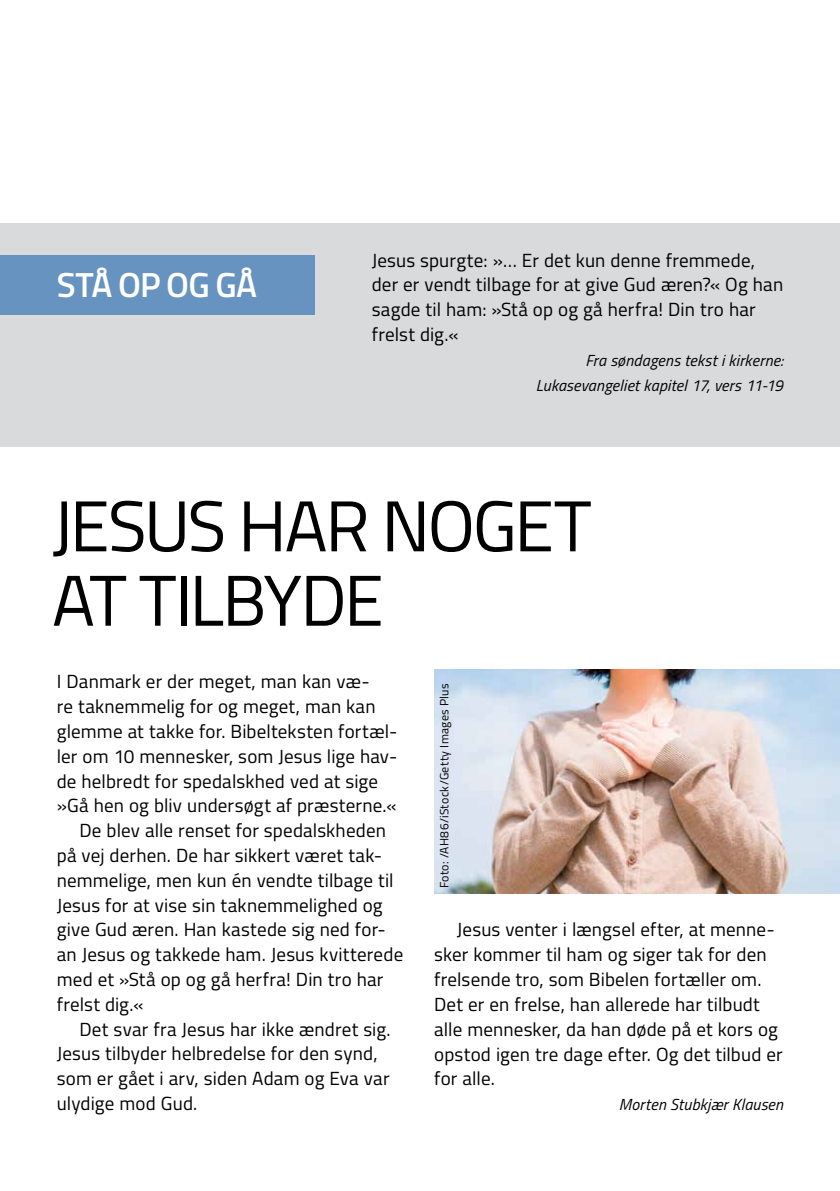
<style>
.page{position:relative;width:840px;height:1191px;background:#fff}
.page>*{position:absolute;margin:0;border:0;box-sizing:border-box;transform-origin:0 0}
.t1{font:72px/74.4px "Titillium";letter-spacing:-.035em;color:#000}
.t2{font:600 34.8px "Titillium";letter-spacing:-.025em;color:#fff}
.t3{font:19px/24.8px "Titillium";letter-spacing:.01em;color:#000}
.t4{font:italic 16px/24.8px "Titillium";letter-spacing:.01em;color:#000;text-align:right}
.t5{font:12px "Titillium";letter-spacing:.025em;color:#000}
</style>
<div class="page">
<div style="left:0;top:223px;width:839px;height:223px;background:#d9dadb"></div>
<div style="left:0;top:255px;width:315px;height:60px;background:#6793c1"></div>
<img style="left:434px;top:670px;width:405px;height:223px">
<h2 class="t2" style="left:57px;top:259px;width:202px">STÅ OP OG GÅ</h2>
<p class="t3" style="left:371px;top:246px;width:413px">Jesus spurgte: »… Er det kun denne fremmede, der er vendt tilbage for at give Gud æren?« Og han sagde til ham: »Stå op og gå herfra! Din tro har frelst dig.«</p>
<p class="t4" style="left:535px;top:347px;width:249px">Fra søndagens tekst i kirkerne:<br>Lukasevangeliet kapitel 17, vers 11-19</p>
<h1 class="t1" style="left:52px;top:485px;width:541px">JESUS HAR NOGET<br>AT TILBYDE</h1>
<p class="t3" style="left:57px;top:668px;width:314px">I Danmark er der meget, man kan væ-</p>
<p class="t3" style="left:57px;top:693px;width:320px">re taknemmelig for og meget, man kan</p>
<p class="t3" style="left:57px;top:718px;width:342px">glemme at takke for. Bibelteksten fortæl-</p>
<p class="t3" style="left:57px;top:743px;width:342px">ler om 10 mennesker, som Jesus lige hav-</p>
<p class="t3" style="left:57px;top:767px;width:322px">de helbredt for spedalskhed ved at sige</p>
<p class="t3" style="left:57px;top:792px;width:341px">»Gå hen og bliv undersøgt af præsterne.«</p>
<p class="t3" style="left:79px;top:817px;width:308px">De blev alle renset for spedalskheden</p>
<p class="t3" style="left:57px;top:842px;width:327px">på vej derhen. De har sikkert været tak-</p>
<p class="t3" style="left:57px;top:866px;width:338px">nemmelige, men kun én vendte tilbage til</p>
<p class="t3" style="left:57px;top:891px;width:327px">Jesus for at vise sin taknemmelighed og</p>
<p class="t3" style="left:57px;top:916px;width:330px">give Gud æren. Han kastede sig ned for-</p>
<p class="t3" style="left:57px;top:941px;width:348px">an Jesus og takkede ham. Jesus kvitterede</p>
<p class="t3" style="left:57px;top:966px;width:328px">med et »Stå op og gå herfra! Din tro har</p>
<p class="t3" style="left:57px;top:990px;width:88px">frelst dig.«</p>
<p class="t3" style="left:79px;top:1015px;width:312px">Det svar fra Jesus har ikke ændret sig.</p>
<p class="t3" style="left:57px;top:1040px;width:322px">Jesus tilbyder helbredelse for den synd,</p>
<p class="t3" style="left:57px;top:1065px;width:334px">som er gået i arv, siden Adam og Eva var</p>
<p class="t3" style="left:57px;top:1090px;width:142px">ulydige mod Gud.</p>
<p class="t5" style="left:435px;top:888px;width:206px;rotate:-90deg">Foto: /AH86/iStock/Getty Images Plus</p>
<p class="t3" style="left:434px;top:916px;width:350px;text-indent:23px">Jesus venter i længsel efter, at menne&shy;sker kommer til ham og siger tak for den frelsende tro, som Bibelen fortæller om.<br>Det er en frelse, han allerede har tilbudt alle mennesker, da han døde på et kors og opstod igen tre dage efter. Og det tilbud er for alle.</p>
<p class="t4" style="left:618px;top:1091px;width:166px">Morten Stubkjær Klausen</p>
</div>
